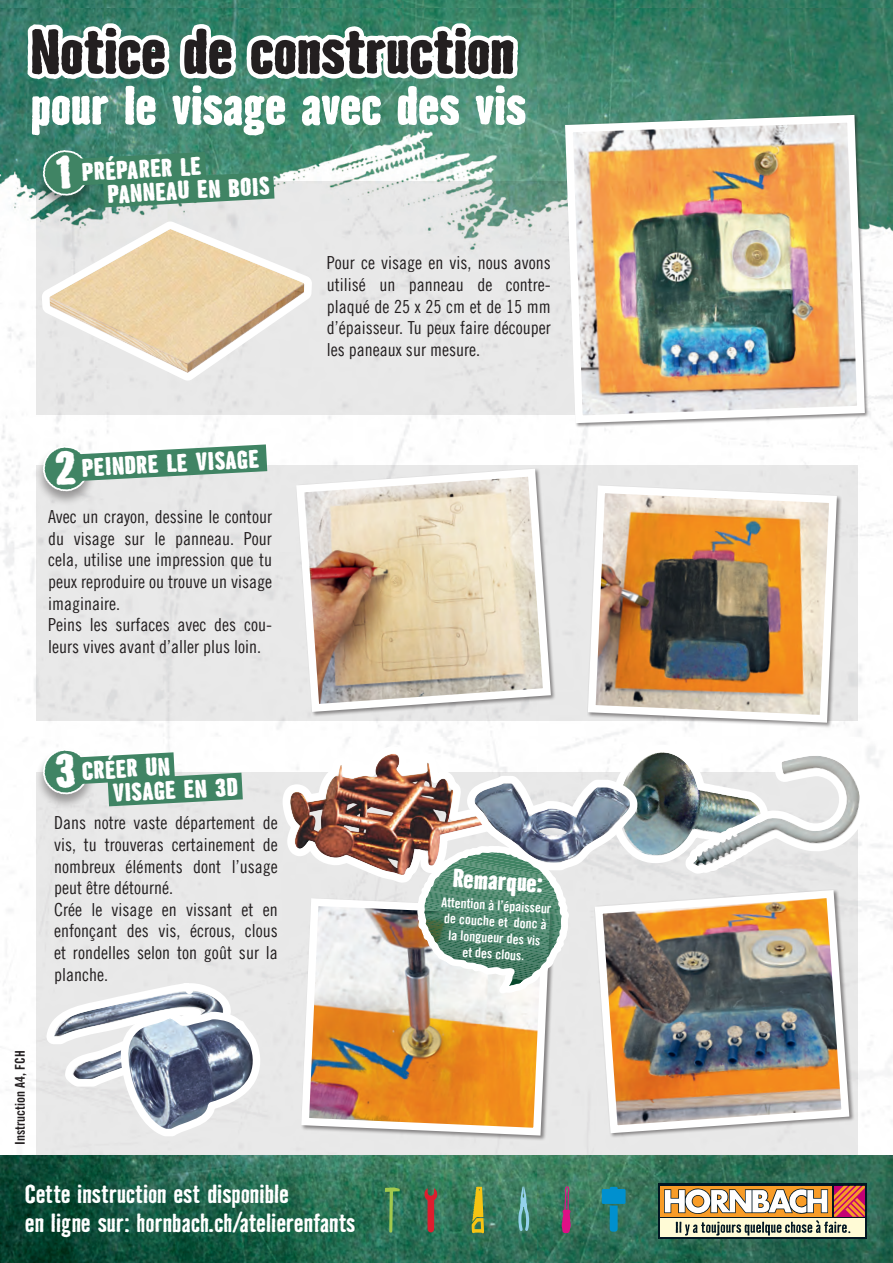
<style>
.page{position:relative;width:893px;height:1263px;background:#fff}
.page>*{position:absolute;margin:0;border:0;box-sizing:border-box;transform-origin:0 0}
.t1{font:700 58.5px "Bad House Hornbach Super";letter-spacing:-.02em;color:#231f20}
.t2{font:700 50.25px "Bad House Hornbach Super";letter-spacing:-.02em;color:#fff}
.t3{font:700 24px/28.8px "Bad House Hornbach";letter-spacing:-.015em;color:#fff}
.t4{font:700 24px "Bad House Hornbach Super";color:#fff}
.t5{font:700 23.4px "Bad House Hornbach Super";color:#fff}
.t6{font:18px/21.6px "Trade Gothic Hornbach Cn 18";color:#231f20}
.t7{font:13.5px/16.2px "Trade Gothic Hornbach Bd Cn 20";color:#fff;text-align:center}
.t8{font:13.5px "Trade Gothic Hornbach Bd Cn 20";color:#231f20}
</style>
<div class="page">
<img style="left:0;top:8px;width:892px;height:1148px">
<img style="left:0;top:0;width:892px;height:8px">
<div style="left:36px;top:181px;width:545px;height:234px;background:#e8e8e8"></div>
<div style="left:36px;top:466px;width:820px;height:255px;background:#e8e8e8"></div>
<div style="left:36px;top:772px;width:820px;height:399px;background:#e8e8e8"></div>
<img style="left:0;top:1156px;width:892px;height:107px">
<svg style="left:658px;top:1183px;width:208px;height:56px"></svg>
<div style="left:660px;top:1218px;width:204px;height:19px;background:#fffbd6"></div>
<svg style="left:663px;top:1185px;width:201px;height:50px"></svg>
<svg style="left:601px;top:1186px;width:24px;height:45px"></svg>
<svg style="left:561px;top:1186px;width:9px;height:47px"></svg>
<svg style="left:518px;top:1186px;width:11px;height:45px"></svg>
<svg style="left:471px;top:1186px;width:13px;height:47px"></svg>
<svg style="left:423px;top:1188px;width:14px;height:45px"></svg>
<svg style="left:385px;top:1187px;width:14px;height:45px"></svg>
<svg style="left:306px;top:465px;width:248px;height:251px;background:#dcccb7"></svg>
<img style="left:301px;top:949px;width:251px;height:190px">
<img style="left:601px;top:993px;width:251px;height:144px">
<img style="left:583px;top:481px;width:257px;height:245px">
<img style="left:561px;top:111px;width:307px;height:316px">
<img style="left:278px;top:741px;width:138px;height:208px">
<svg style="left:40px;top:983px;width:197px;height:280px"></svg>
<svg style="left:114px;top:1007px;width:146px;height:135px"></svg>
<svg style="left:37px;top:207px;width:280px;height:414px"></svg>
<div style="left:35px;top:150px;width:61px;height:61px;background:#231f20;opacity:.4"></div>
<div style="left:35px;top:446px;width:61px;height:60px;background:#231f20;opacity:.4"></div>
<div style="left:35px;top:748px;width:61px;height:61px;background:#231f20;opacity:.4"></div>
<img style="left:416px;top:738px;width:457px;height:255px">
<svg style="left:20px;top:0;width:504px;height:207px"></svg>
<svg style="left:42px;top:444px;width:225px;height:48px"></svg>
<svg style="left:42px;top:748px;width:201px;height:58px"></svg>
<h1 class="t1" style="left:31px;top:13px;width:485px">Notice de construction</h1>
<h2 class="t2" style="left:31px;top:72px;width:497px">pour le visage avec des vis</h2>
<p class="t5" style="left:81px;top:156px;width:121px;rotate:-3deg">PRÉPARER LE</p>
<p class="t5" style="left:107px;top:178px;width:163px;rotate:-3deg">PANNEAU EN BOIS</p>
<p class="t5" style="left:81px;top:452px;width:179px;rotate:-3deg">PEINDRE LE VISAGE</p>
<p class="t6" style="left:48px;top:506px;width:225px">Avec un crayon, dessine le contour du visage sur le panneau. Pour cela, utilise une impression que tu peux reproduire ou trouve un visage imaginaire.<br>Peins les surfaces avec des cou&shy;leurs vives avant d’aller plus loin.</p>
<p class="t8" style="left:12px;top:1144px;width:96px;rotate:-90deg">Instruction A4, FCH</p>
<p class="t5" style="left:81px;top:755px;width:90px;rotate:-3deg">CRÉER UN</p>
<p class="t5" style="left:112px;top:777px;width:127px;rotate:-3deg">VISAGE EN 3D</p>
<p class="t6" style="left:54px;top:812px;width:225px">Dans notre vaste département de vis, tu trouveras certainement de nombreux éléments dont l’usage peut être détourné.<br>Crée le visage en vissant et en enfonçant des vis, écrous, clous et rondelles selon ton goût sur la planche.</p>
<p class="t6" style="left:327px;top:252px;width:225px;text-align:justify">Pour ce visage en vis, nous avons utilisé un panneau de contre&shy;plaqué de 25 x 25 cm et de 15 mm d’épaisseur. Tu peux faire découper les paneaux sur mesure.</p>
<h3 class="t4" style="left:454px;top:861px;width:91px;rotate:4deg">Remarque:</h3>
<p class="t7" style="left:441px;top:894px;width:112px;rotate:3deg">Attention à l’épaisseur de couche et donc à la longueur des vis<br>et des clous.</p>
<h3 class="t3" style="left:25px;top:1179px;width:332px">Cette instruction est disponible<br>en ligne sur: hornbach.ch/atelierenfants</h3>
</div>
